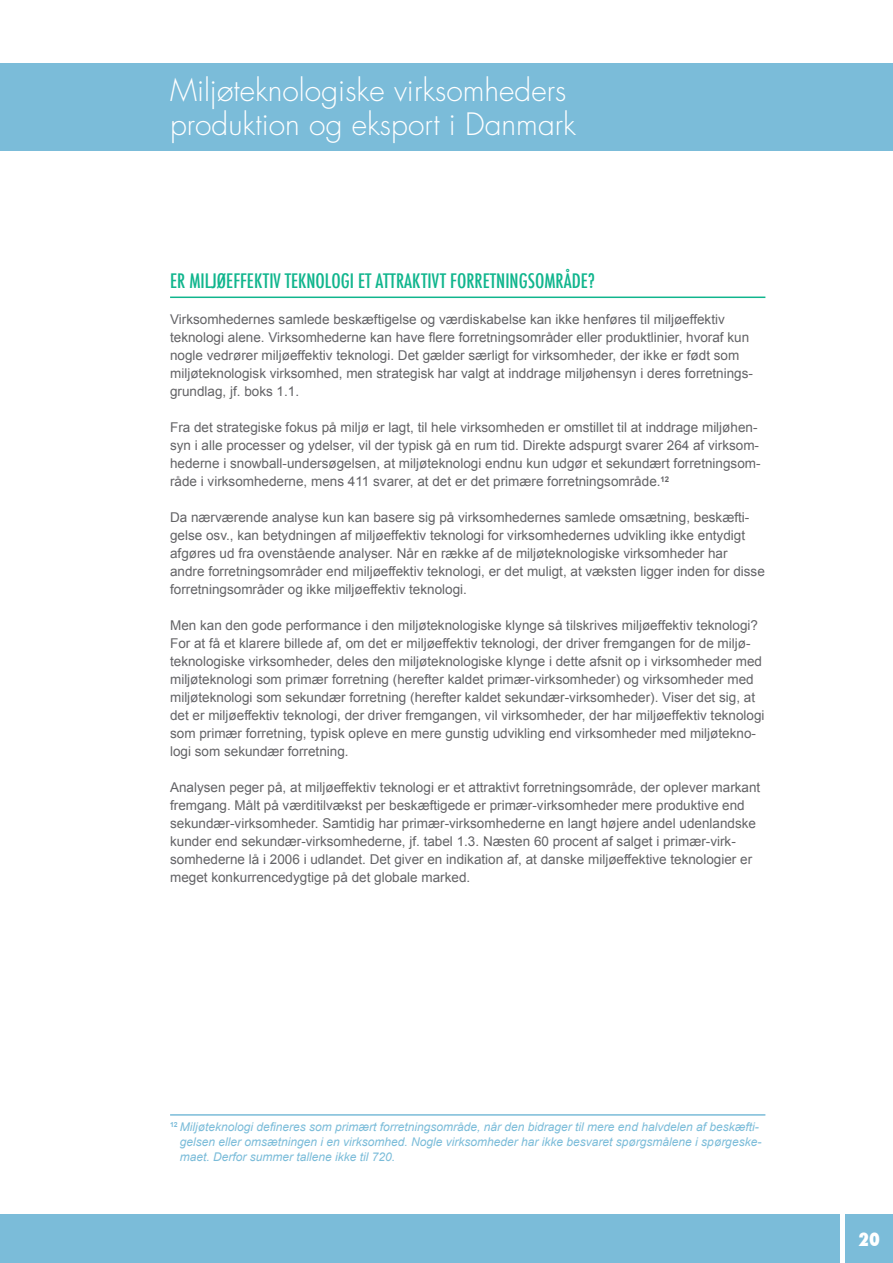
<style>
.page{position:relative;width:893px;height:1263px;background:#fff}
.page>*{position:absolute;margin:0;border:0;box-sizing:border-box;transform-origin:0 0}
.t1{font:300 30px/34.5px "Futura Std";color:#fff}
.t2{font:500 condensed 19.5px "Futura";color:#10b58d}
.t3{font:800 condensed 18px "Futura";color:#fff}
.t4{font:13.5px/18px "Arial";color:#636366}
.t5{font:italic 12px/15px "Arial";color:#7bbcd9}
</style>
<div class="page">
<div style="left:0;top:1215px;width:839px;height:48px;background:#7bbcd9"></div>
<div style="left:0;top:64px;width:893px;height:87px;background:#7bbcd9"></div>
<div style="left:845px;top:1215px;width:48px;height:48px;background:#7bbcd9"></div>
<hr style="left:170px;top:297px;width:595px;height:1px;background:#10b58d">
<hr style="left:170px;top:1114px;width:595px;height:2px;background:#7bbcd9">
<h1 class="t1" style="left:170px;top:73px;width:407px">Miljøteknologiske virksomheders produktion og eksport i Danmark</h1>
<h2 class="t2" style="left:170px;top:268px;width:426px">ER MILJØEFFEKTIV TEKNOLOGI ET ATTRAKTIVT FORRETNINGSOMRÅDE?</h2>
<p class="t4" style="left:170px;top:310px;width:584px">Virksomhedernes samlede beskæftigelse og værdiskabelse kan ikke henføres til miljøeffektiv teknologi alene. Virksomhederne kan have flere forretningsområder eller produktlinier, hvoraf kun nogle vedrører miljøeffektiv teknologi. Det gælder særligt for virksomheder, der ikke er født som miljøteknologisk virksomhed, men strategisk har valgt at inddrage miljøhensyn i deres forretnings&shy;grundlag, jf. boks 1.1.</p>
<p class="t4" style="left:170px;top:418px;width:592px">Fra det strategiske fokus på miljø er lagt, til hele virksomheden er omstillet til at inddrage miljøhen&shy;syn i alle processer og ydelser, vil der typisk gå en rum tid. Direkte adspurgt svarer 264 af virksom&shy;hederne i snowball-undersøgelsen, at miljøteknologi endnu kun udgør et sekundært forretningsom&shy;råde i virksomhederne, mens 411 svarer, at det er det primære forretningsområde.<sup>12</sup></p>
<p class="t4" style="left:170px;top:508px;width:596px">Da nærværende analyse kun kan basere sig på virksomhedernes samlede omsætning, beskæfti&shy;gelse osv., kan betydningen af miljøeffektiv teknologi for virksomhedernes udvikling ikke entydigt afgøres ud fra ovenstående analyser. Når en række af de miljøteknologiske virksomheder har andre forretningsområder end miljøeffektiv teknologi, er det muligt, at væksten ligger inden for disse forretningsområder og ikke miljøeffektiv teknologi.</p>
<p class="t4" style="left:170px;top:616px;width:596px">Men kan den gode performance i den miljøteknologiske klynge så tilskrives miljøeffektiv teknologi?<br>For at få et klarere billede af, om det er miljøeffektiv teknologi, der driver fremgangen for de miljø&shy;teknologiske virksomheder, deles den miljøteknologiske klynge i dette afsnit op i virksomheder med miljøteknologi som primær forretning (herefter kaldet primær-virksomheder) og virksomheder med miljøteknologi som sekundær forretning (herefter kaldet sekundær-virksomheder). Viser det sig, at det er miljøeffektiv teknologi, der driver fremgangen, vil virksomheder, der har miljøeffektiv teknologi som primær forretning, typisk opleve en mere gunstig udvikling end virksomheder med miljøtekno&shy;logi som sekundær forretning.</p>
<p class="t4" style="left:170px;top:778px;width:592px">Analysen peger på, at miljøeffektiv teknologi er et attraktivt forretningsområde, der oplever markant fremgang. Målt på værditilvækst per beskæftigede er primær-virksomheder mere produktive end sekundær-virksomheder. Samtidig har primær-virksomhederne en langt højere andel udenlandske kunder end sekundær-virksomhederne, jf. tabel 1.3. Næsten 60 procent af salget i primær-virk&shy;somhederne lå i 2006 i udlandet. Det giver en indikation af, at danske miljøeffektive teknologier er meget konkurrencedygtige på det globale marked.</p>
<p class="t5" style="left:180px;top:1119px;width:583px;text-indent:-10px"><sup>12</sup> Miljøteknologi defineres som primært forretningsområde, når den bidrager til mere end halvdelen af beskæfti&shy;gelsen eller omsætningen i en virksomhed. Nogle virksomheder har ikke besvaret spørgsmålene i spørgeske&shy;maet. Derfor summer tallene ikke til 720.</p>
<h3 class="t3" style="left:858px;top:1227px;width:23px">20</h3>
</div>
